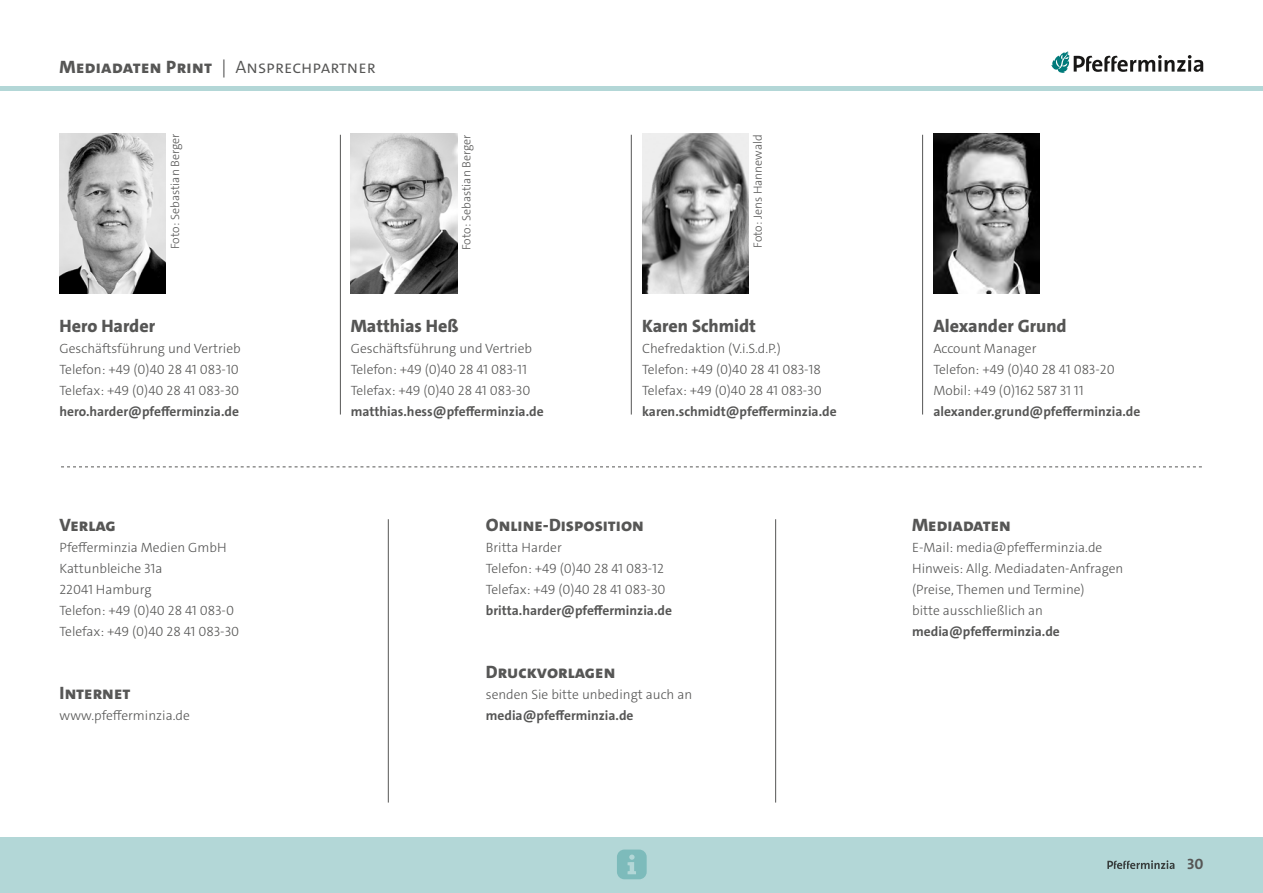
<style>
.page{position:relative;width:1263px;height:893px;background:#fff}
.page>*{position:absolute;margin:0;border:0;box-sizing:border-box;transform-origin:0 0}
.Zwiti{font:800 18px "The Sans C4 s";color:#565655}
.Rubrik-Thema{font:300 18px "The Sans C4 s";color:#565655}
.t1{font:700 15px "The Sans C4 s";color:#565655}
.Lauftext{font:300 13.5px/21px "The Sans C4 s";color:#565655}
.Lauftext-2{font:700 13.5px "The Sans C4 s";color:#565655}
.Quelle{font:300 12px "The Sans C4 s";color:#565655}
.s1{font-weight:800}
.s2{font-weight:700}
</style>
<div class="page">
<div style="left:0;top:838px;width:1263px;height:55px;background:#b3d7d7"></div>
<svg style="left:1107px;top:860px;width:67px;height:9px"></svg>
<svg style="left:617px;top:849px;width:30px;height:30px"></svg>
<svg style="left:1051px;top:51px;width:152px;height:22px"></svg>
<img style="left:60px;top:133px;width:106px;height:160px">
<img style="left:351px;top:133px;width:106px;height:160px">
<img style="left:642px;top:133px;width:106px;height:160px">
<img style="left:933px;top:133px;width:107px;height:160px">
<hr style="left:631px;top:135px;width:1px;height:280px;background:#565655">
<hr style="left:340px;top:135px;width:1px;height:280px;background:#565655">
<hr style="left:922px;top:135px;width:1px;height:280px;background:#565655">
<hr style="left:0;top:86px;width:1263px;height:4px;background:#b3d7d7">
<hr style="left:775px;top:519px;width:1px;height:283px;background:#565655">
<hr style="left:388px;top:519px;width:1px;height:283px;background:#565655">
<svg style="left:61px;top:466px;width:1141px;height:1px"></svg>
<p class="Rubrik-Thema" style="left:60px;top:55px;width:318px"><span class="s1">Mediadaten Print</span> | Ansprechpartner</p>
<p class="Quelle" style="left:167px;top:249px;width:117px;rotate:-90deg">Foto: Sebastian Berger</p>
<p class="Quelle" style="left:459px;top:250px;width:117px;rotate:-90deg">Foto: Sebastian Berger</p>
<p class="Zwiti" style="left:60px;top:314px;width:97px">Hero Harder</p>
<p class="Lauftext" style="left:60px;top:338px;width:183px">Geschäftsführung und Vertrieb</p>
<p class="Lauftext" style="left:60px;top:359px;width:181px">Telefon: +49 (0)40 28 41 083-10<br>Telefax: +49 (0)40 28 41 083-30</p>
<p class="Lauftext-2" style="left:60px;top:403px;width:181px">hero.harder@pfefferminzia.de</p>
<p class="Zwiti" style="left:351px;top:314px;width:109px">Matthias Heß</p>
<p class="Lauftext" style="left:351px;top:338px;width:183px">Geschäftsführung und Vertrieb</p>
<p class="Lauftext" style="left:351px;top:359px;width:181px">Telefon: +49 (0)40 28 41 083-11<br>Telefax: +49 (0)40 28 41 083-30</p>
<p class="Lauftext-2" style="left:351px;top:403px;width:194px">matthias.hess@pfefferminzia.de</p>
<p class="Quelle" style="left:750px;top:248px;width:115px;rotate:-90deg">Foto: Jens Hannewald</p>
<p class="Zwiti" style="left:642px;top:314px;width:115px">Karen Schmidt</p>
<p class="Lauftext" style="left:642px;top:338px;width:140px">Chefredaktion (V.i.S.d.P.)</p>
<p class="Lauftext" style="left:642px;top:359px;width:181px">Telefon: +49 (0)40 28 41 083-18<br>Telefax: +49 (0)40 28 41 083-30</p>
<p class="Lauftext-2" style="left:642px;top:403px;width:196px">karen.schmidt@pfefferminzia.de</p>
<p class="Zwiti" style="left:60px;top:513px;width:58px">Verlag</p>
<p class="Lauftext" style="left:60px;top:537px;width:169px">Pfefferminzia Medien GmbH</p>
<p class="Lauftext" style="left:60px;top:558px;width:104px">Kattunbleiche 31a</p>
<p class="Lauftext" style="left:60px;top:579px;width:93px">22041 Hamburg</p>
<p class="Lauftext" style="left:60px;top:600px;width:176px">Telefon: +49 (0)40 28 41 083-0</p>
<p class="Lauftext" style="left:60px;top:621px;width:181px">Telefax: +49 (0)40 28 41 083-30</p>
<p class="Zwiti" style="left:60px;top:681px;width:72px">Internet</p>
<p class="Lauftext" style="left:60px;top:705px;width:132px">www.pfefferminzia.de</p>
<p class="Zwiti" style="left:486px;top:513px;width:159px">Online-Disposition</p>
<p class="Lauftext" style="left:486px;top:537px;width:77px">Britta Harder</p>
<p class="Lauftext" style="left:486px;top:558px;width:181px">Telefon: +49 (0)40 28 41 083-12<br>Telefax: +49 (0)40 28 41 083-30</p>
<p class="Lauftext-2" style="left:486px;top:602px;width:188px">britta.harder@pfefferminzia.de</p>
<p class="Zwiti" style="left:486px;top:660px;width:131px">Druckvorlagen</p>
<p class="Lauftext" style="left:486px;top:684px;width:208px">senden Sie bitte unbedingt auch an <span class="s2">media@pfefferminzia.de</span></p>
<p class="Zwiti" style="left:933px;top:314px;width:135px">Alexander Grund</p>
<p class="Lauftext" style="left:933px;top:338px;width:105px">Account Manager</p>
<p class="Lauftext" style="left:933px;top:359px;width:183px">Telefon: +49 (0)40 28 41 083-20<br>Mobil: +49 (0)162 587 31 11</p>
<p class="Lauftext-2" style="left:933px;top:403px;width:208px">alexander.grund@pfefferminzia.de</p>
<p class="Zwiti" style="left:912px;top:513px;width:100px">Mediadaten</p>
<p class="Lauftext" style="left:912px;top:537px;width:192px">E-Mail: media@pfefferminzia.de</p>
<p class="Lauftext" style="left:912px;top:558px;width:213px">Hinweis: Allg. Mediadaten-Anfragen (Preise, Themen und Termine)<br>bitte ausschließlich an</p>
<p class="Lauftext-2" style="left:912px;top:623px;width:149px">media@pfefferminzia.de</p>
<p class="t1" style="left:1187px;top:854px;width:18px">30</p>
</div>
